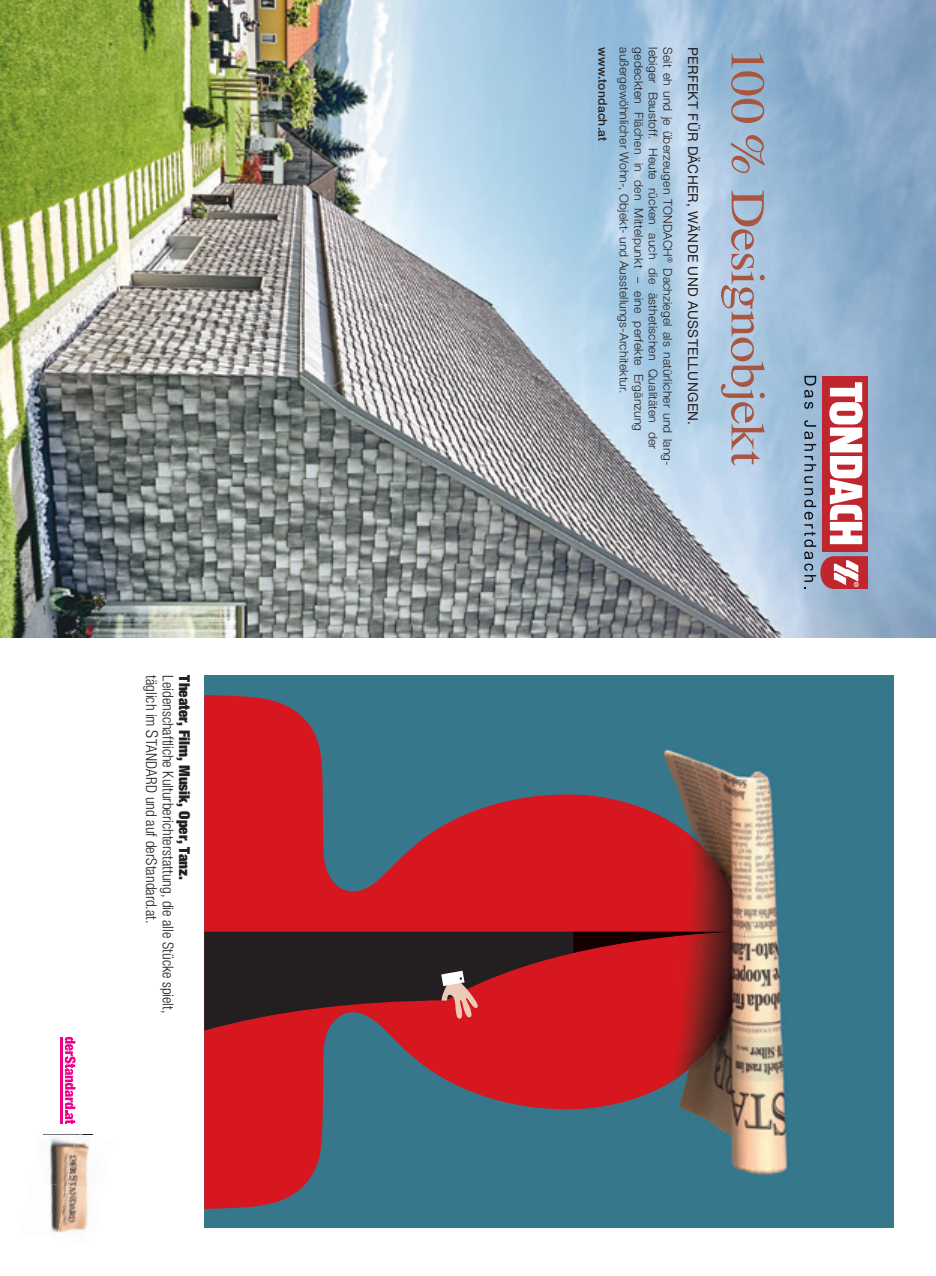
<style>
.page{position:relative;width:936px;height:1276px;background:#fff}
.page>*{position:absolute;margin:0;border:0;box-sizing:border-box;transform-origin:0 0}
.t1{font:48.6px "Times";letter-spacing:-.02em;color:#a85640;scale:1.1 1}
.t2{font:300 condensed 15px "Helvetica Neue";color:#231f20}
.t3{font:900 expanded 15px "Helvetica Neue";letter-spacing:.005em;color:#231f20}
.t4{font:13.65px "Helvetica Neue";letter-spacing:.025em;color:#231f20}
.t5{font:300 12.15px "Helvetica Neue";letter-spacing:.015em;color:#231f20}
.t6{font:500 12.15px "Helvetica Neue";letter-spacing:.015em;color:#231f20}
.s1{font-size:16.5px}
</style>
<div class="page">
<img style="left:0;top:1px;width:934px;height:636px">
<svg style="left:804px;top:376px;width:63px;height:213px"></svg>
<div style="left:204px;top:675px;width:689px;height:553px;background:#36778c"></div>
<svg style="left:65px;top:1037px;width:11px;height:87px"></svg>
<hr style="left:60px;top:1037px;width:3px;height:87px;background:#ed028c">
<img style="left:77px;top:1134px;width:16px;height:52px">
<img style="left:67px;top:1186px;width:21px;height:46px">
<img style="left:49px;top:1138px;width:28px;height:48px">
<img style="left:49px;top:1180px;width:18px;height:53px">
<img style="left:43px;top:1134px;width:37px;height:1px">
<svg style="left:204px;top:695px;width:369px;height:514px;fill:#d7171f"></svg>
<svg style="left:204px;top:931px;width:369px;height:99px;background:#581e21"></svg>
<svg style="left:428px;top:970px;width:51px;height:72px;background:#b64647"></svg>
<img style="left:678px;top:752px;width:100px;height:180px">
<img style="left:731px;top:932px;width:58px;height:243px">
<img style="left:682px;top:1057px;width:49px;height:79px">
<img style="left:663px;top:749px;width:15px;height:42px">
<img style="left:573px;top:847px;width:172px;height:210px">
<img style="left:573px;top:794px;width:130px;height:53px">
<img style="left:573px;top:1056px;width:130px;height:53px">
<img style="left:573px;top:931px;width:160px;height:22px">
<p class="t2" style="left:160px;top:675px;width:250px;rotate:90deg">täglich im <span class="s1">S</span>TANDARD und auf derStandard.at.</p>
<p class="t2" style="left:177px;top:675px;width:340px;rotate:90deg">Leidenschaftliche Kulturberichterstattung, die alle Stücke spielt,</p>
<p class="t3" style="left:194px;top:675px;width:206px;rotate:90deg">Theater, Film, Musik, Oper, Tanz.</p>
<p class="t6" style="left:610px;top:47px;width:96px;rotate:90deg">www.tondach.at</p>
<p class="t5" style="left:631px;top:47px;width:348px;rotate:90deg">außergewöhnlicher Wohn-, Objekt- und Ausstellungs-Architektur.</p>
<p class="t5" style="left:646px;top:47px;width:386px;rotate:90deg">gedeckten Flächen in den Mittelpunkt – eine perfekte Ergänzung</p>
<p class="t5" style="left:660px;top:47px;width:404px;rotate:90deg">lebiger Baustoff. Heute rücken auch die ästhetischen Qualitäten der</p>
<p class="t5" style="left:675px;top:47px;width:420px;rotate:90deg">Seit eh und je überzeugen TONDACH<sup>®</sup> Dachziegel als natürlicher und lang-</p>
<p class="t4" style="left:701px;top:47px;width:380px;rotate:90deg">PERFEKT FÜR DÄCHER, WÄNDE UND AUSSTELLUNGEN.</p>
<h1 class="t1" style="left:768px;top:47px;width:382px;rotate:90deg">100% Designobjekt</h1>
</div>
